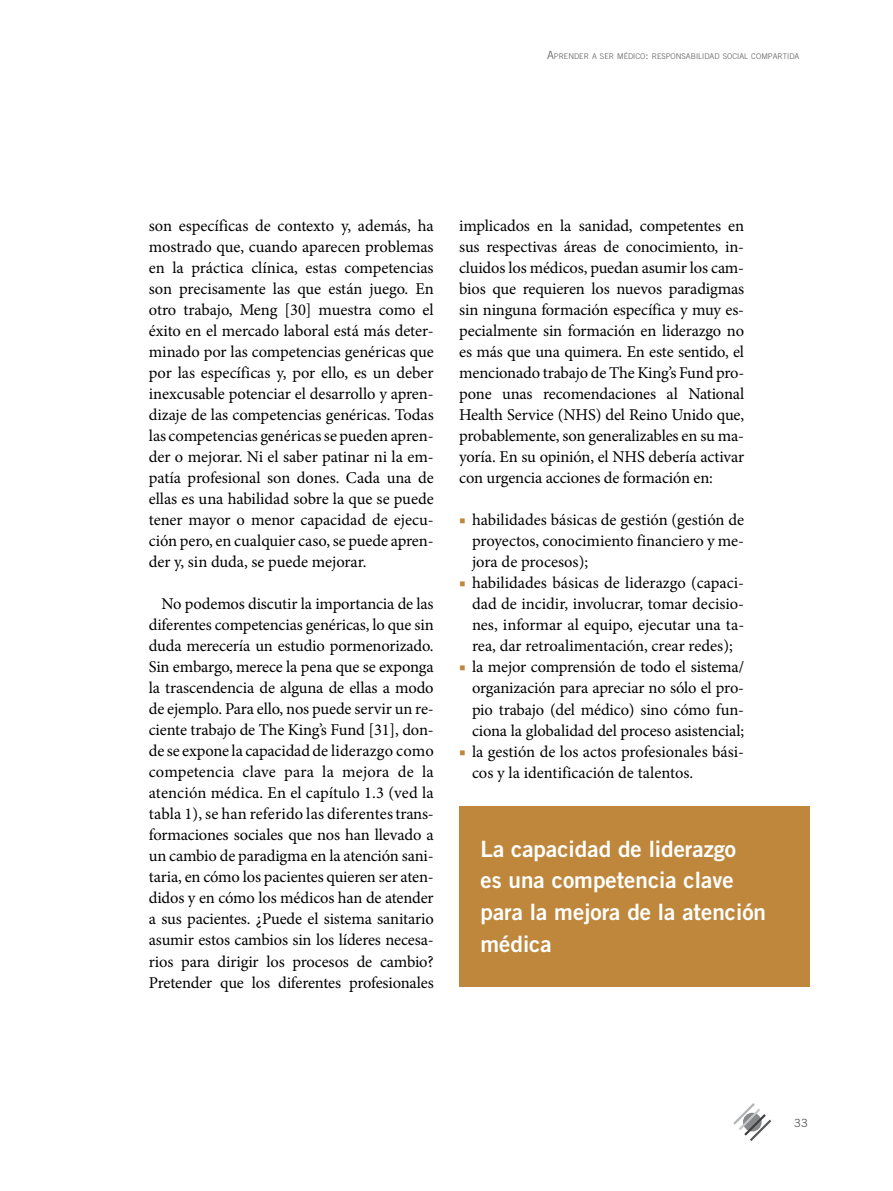
<style>
.page{position:relative;width:893px;height:1191px;background:#fff}
.page>*{position:absolute;margin:0;border:0;box-sizing:border-box;transform-origin:0 0}
.t1{font:22.5px/31.5px "Trade Gothic LT Std Bd 2";color:#fff}
.t2{font:16.5px/21px "Minion Pro";letter-spacing:-.01em;color:#000;text-align:justify}
.t3{font:11.25px "Trade Gothic LT Std";color:#58585a}
.t4{font:300 7.8px "Trade Gothic LT Std";color:#58585a}
.s1{font-size:11.25px}
.s2{color:#be873b}
</style>
<div class="page">
<svg style="left:733px;top:1103px;width:38px;height:38px"></svg>
<div style="left:459px;top:806px;width:350px;height:180px;background:#be873b"></div>
<p class="t4" style="left:547px;top:52px;width:254px"><span class="s1">A</span>PRENDER A SER M ÉDICO<span class="s1">:</span> RESPONSABILIDAD SOCIAL COM PARTIDA</p>
<p class="t2" style="left:149px;top:215px;width:286px">son específicas de contexto y, además, ha mostrado que, cuando aparecen problemas en la práctica clínica, estas competencias son precisamente las que están juego. En otro trabajo, Meng [30] muestra como el éxito en el mercado laboral está más deter&shy;minado por las competencias genéricas que por las específicas y, por ello, es un deber inexcusable potenciar el desarrollo y apren&shy;dizaje de las competencias genéricas. Todas las competencias genéricas se pueden apren&shy;der o mejorar. Ni el saber patinar ni la em&shy;patía profesional son dones. Cada una de ellas es una habilidad sobre la que se puede tener mayor o menor capacidad de ejecu&shy;ción pero, en cualquier caso, se puede apren&shy;der y, sin duda, se puede mejorar.</p>
<p class="t2" style="left:149px;top:593px;width:286px;text-indent:13px">No podemos discutir la importancia de las diferentes competencias genéricas, lo que sin duda merecería un estudio pormenorizado.<br>Sin embargo, merece la pena que se exponga la trascendencia de alguna de ellas a modo de ejemplo. Para ello, nos puede servir un re&shy;ciente trabajo de The King’s Fund [31], don&shy;de se expone la capacidad de liderazgo como competencia clave para la mejora de la atención médica. En el capítulo 1.3 (ved la tabla 1), se han referido las diferentes trans&shy;formaciones sociales que nos han llevado a un cambio de paradigma en la atención sani&shy;taria, en cómo los pacientes quieren ser aten&shy;didos y en cómo los médicos han de atender a sus pacientes. ¿Puede el sistema sanitario asumir estos cambios sin los líderes necesa&shy;rios para dirigir los procesos de cambio?<br>Pretender que los diferentes profesionales</p>
<p class="t2" style="left:459px;top:215px;width:286px">implicados en la sanidad, competentes en sus respectivas áreas de conocimiento, in&shy;cluidos los médicos, puedan asumir los cam&shy;bios que requieren los nuevos paradigmas sin ninguna formación específica y muy es&shy;pecialmente sin formación en liderazgo no es más que una quimera. En este sentido, el mencionado trabajo de The King’s Fund pro&shy;pone unas recomendaciones al National Health Service (NHS) del Reino Unido que, probablemente, son generalizables en su ma&shy;yoría. En su opinión, el NHS debería activar con urgencia acciones de formación en:</p>
<p class="t2" style="left:472px;top:510px;width:274px;text-indent:-13px"><span class="s2">■</span> habilidades básicas de gestión (gestión de proyectos, conocimiento financiero y me&shy;jora de procesos);</p>
<p class="t2" style="left:472px;top:573px;width:274px;text-indent:-13px"><span class="s2">■</span> habilidades básicas de liderazgo (capaci&shy;dad de incidir, involucrar, tomar decisio&shy;nes, informar al equipo, ejecutar una ta&shy;rea, dar retroalimentación, crear redes);</p>
<p class="t2" style="left:472px;top:657px;width:274px;text-indent:-13px"><span class="s2">■</span> la mejor comprensión de todo el sistema/ organización para apreciar no sólo el pro&shy;pio trabajo (del médico) sino cómo fun&shy;ciona la globalidad del proceso asistencial;</p>
<p class="t2" style="left:472px;top:741px;width:274px;text-indent:-13px"><span class="s2">■</span> la gestión de los actos profesionales bási&shy;cos y la identificación de talentos.</p>
<h1 class="t1" style="left:480px;top:832px;width:287px">La capacidad de liderazgo<br>es una competencia clave para la mejora de la atención médica</h1>
<p class="t3" style="left:794px;top:1116px;width:15px">33</p>
</div>
